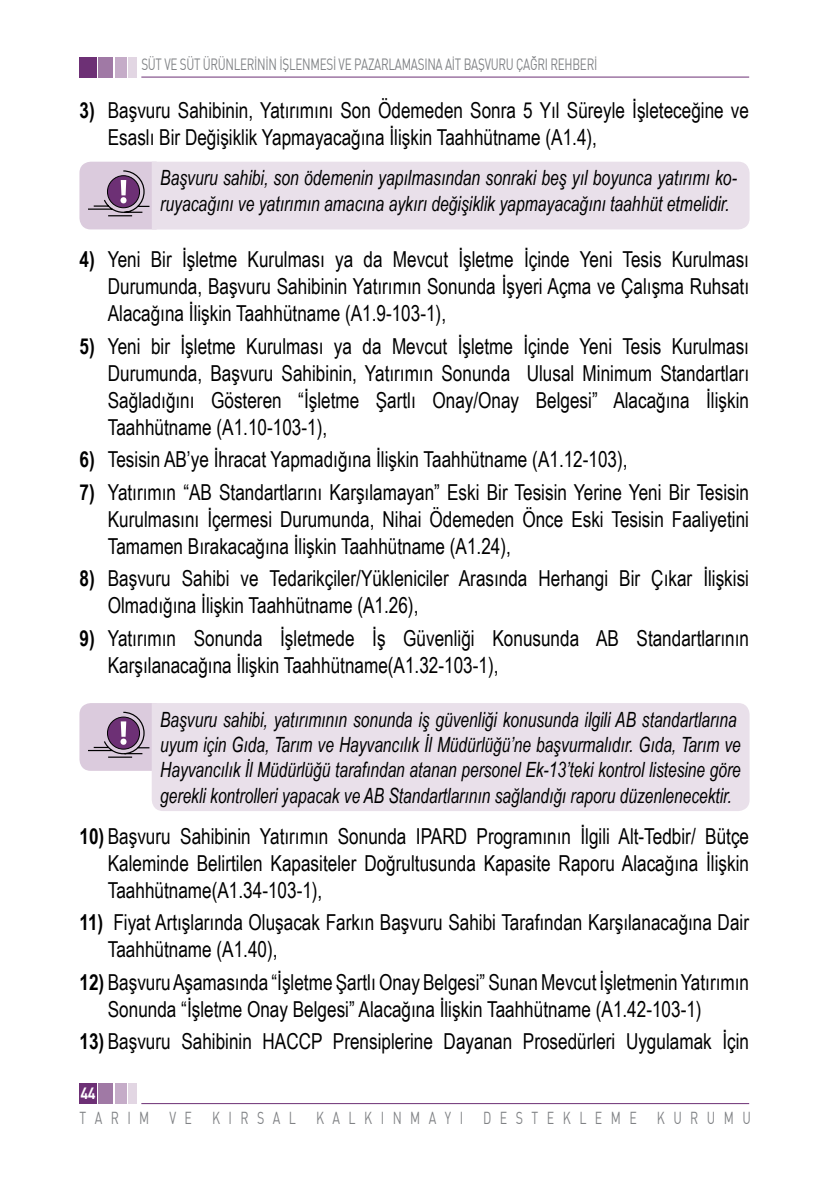
<style>
.page{position:relative;width:840px;height:1191px;background:#fff}
.page>*{position:absolute;margin:0;border:0;box-sizing:border-box;transform-origin:0 0}
.t1{font:22px/27px "Arial Narrow";color:#000;scale:.95 1}
.t2{font:italic 21px/25.2px "Arial Narrow";color:#000;scale:.9 1}
.t3{font:italic 21px/25.2px "Arial Narrow";color:#000;scale:.91 1}
.t4{font:17px "DINT";letter-spacing:.68em;color:#808285;scale:.73 1}
.t5{font:16px "DINT";letter-spacing:-.025em;color:#808285;scale:.73 1}
.t6{font:700 16px "DINT";color:#fff;scale:.9 1}
.s1{font-weight:700}
</style>
<div class="page">
<hr style="left:141px;top:1103px;width:607px;height:1px;background:#6d3075">
<div style="left:128px;top:1083px;width:9px;height:21px;background:#e2d6e3"></div>
<div style="left:99px;top:1083px;width:14px;height:21px;background:#a079a5"></div>
<div style="left:115px;top:1083px;width:11px;height:21px;background:#c5acc8"></div>
<div style="left:79px;top:1083px;width:17px;height:21px;background:#6d3075"></div>
<hr style="left:141px;top:77px;width:607px;height:1px;background:#6d3075">
<div style="left:128px;top:57px;width:9px;height:21px;background:#e2d6e3"></div>
<div style="left:99px;top:57px;width:14px;height:21px;background:#a079a5"></div>
<div style="left:115px;top:57px;width:11px;height:21px;background:#c5acc8"></div>
<div style="left:79px;top:57px;width:17px;height:21px;background:#6d3075"></div>
<svg style="left:79px;top:162px;width:670px;height:67px"></svg>
<div style="left:152px;top:703px;width:597px;height:108px;background:#e9e0ea"></div>
<svg style="left:79px;top:703px;width:77px;height:68px"></svg>
<p class="t5" style="left:141px;top:55px;width:625px">SÜT VE SÜT ÜRÜNLERİNİN İŞLENMESİ VE PAZARLAMASINA AİT BAŞVURU ÇAĞRI REHBERİ</p>
<p class="t1" style="left:108px;top:96px;width:676px;text-indent:-28px"><span class="s1">3)</span> Başvuru Sahibinin, Yatırımını Son Ödemeden Sonra 5 Yıl Süreyle İşleteceğine ve<br>Esaslı Bir Değişiklik Yapmayacağına İlişkin Taahhütname (A1.4),</p>
<p class="t3" style="left:160px;top:165px;width:634px">Başvuru sahibi, son ödemenin yapılmasından sonraki beş yıl boyunca yatırımı ko&shy;ruyacağını ve yatırımın amacına aykırı değişiklik yapmayacağını taahhüt etmelidir.</p>
<p class="t1" style="left:108px;top:245px;width:676px;text-align:justify;text-indent:-28px"><span class="s1">4)</span> Yeni Bir İşletme Kurulması ya da Mevcut İşletme İçinde Yeni Tesis Kurulması Durumunda, Başvuru Sahibinin Yatırımın Sonunda İşyeri Açma ve Çalışma Ruhsatı Alacağına İlişkin Taahhütname (A1.9-103-1),</p>
<p class="t1" style="left:108px;top:331px;width:676px;text-align:justify;text-indent:-28px"><span class="s1">5)</span> Yeni bir İşletme Kurulması ya da Mevcut İşletme İçinde Yeni Tesis Kurulması Durumunda, Başvuru Sahibinin, Yatırımın Sonunda Ulusal Minimum Standartları Sağladığını Gösteren “İşletme Şartlı Onay/Onay Belgesi” Alacağına İlişkin Taahhütname (A1.10-103-1),</p>
<p class="t1" style="left:79px;top:445px;width:578px"><span class="s1">6)</span> Tesisin AB’ye İhracat Yapmadığına İlişkin Taahhütname (A1.12-103),</p>
<p class="t1" style="left:108px;top:477px;width:676px;text-align:justify;text-indent:-28px"><span class="s1">7)</span> Yatırımın “AB Standartlarını Karşılamayan” Eski Bir Tesisin Yerine Yeni Bir Tesisin Kurulmasını İçermesi Durumunda, Nihai Ödemeden Önce Eski Tesisin Faaliyetini Tamamen Bırakacağına İlişkin Taahhütname (A1.24),</p>
<p class="t1" style="left:108px;top:564px;width:676px;text-indent:-28px"><span class="s1">8)</span> Başvuru Sahibi ve Tedarikçiler/Yükleniciler Arasında Herhangi Bir Çıkar İlişkisi<br>Olmadığına İlişkin Taahhütname (A1.26),</p>
<p class="t1" style="left:108px;top:623px;width:676px;text-indent:-28px"><span class="s1">9)</span> Yatırımın Sonunda İşletmede İş Güvenliği Konusunda AB Standartlarının<br>Karşılanacağına İlişkin Taahhütname(A1.32-103-1),</p>
<p class="t2" style="left:160px;top:706px;width:646px">Başvuru sahibi, yatırımının sonunda iş güvenliği konusunda ilgili AB standartlarına uyum için Gıda, Tarım ve Hayvancılık İl Müdürlüğü’ne başvurmalıdır. Gıda, Tarım ve Hayvancılık İl Müdürlüğü tarafından atanan personel Ek-13’teki kontrol listesine göre gerekli kontrolleri yapacak ve AB Standartlarının sağlandığı raporu düzenlenecektir.</p>
<p class="t1" style="left:108px;top:821px;width:676px;text-align:justify;text-indent:-28px"><span class="s1">10)</span> Başvuru Sahibinin Yatırımın Sonunda IPARD Programının İlgili Alt-Tedbir/ Bütçe Kaleminde Belirtilen Kapasiteler Doğrultusunda Kapasite Raporu Alacağına İlişkin Taahhütname(A1.34-103-1),</p>
<p class="t1" style="left:108px;top:908px;width:676px;text-indent:-28px"><span class="s1">11)</span> Fiyat Artışlarında Oluşacak Farkın Başvuru Sahibi Tarafından Karşılanacağına Dair<br>Taahhütname (A1.40),</p>
<p class="t1" style="left:108px;top:967px;width:676px;text-indent:-28px"><span class="s1">12)</span> Başvuru Aşamasında “İşletme Şartlı Onay Belgesi” Sunan Mevcut İşletmenin Yatırımın<br>Sonunda “İşletme Onay Belgesi” Alacağına İlişkin Taahhütname (A1.42-103-1)</p>
<p class="t1" style="left:79px;top:1027px;width:706px"><span class="s1">13)</span> Başvuru Sahibinin HACCP Prensiplerine Dayanan Prosedürleri Uygulamak İçin</p>
<p class="t6" style="left:80px;top:1082px;width:18px">44</p>
<p class="t4" style="left:79px;top:1107px;width:920px">TARIM VE KIRSAL KALKINMAYI DESTEKLEME KURUMU</p>
</div>
